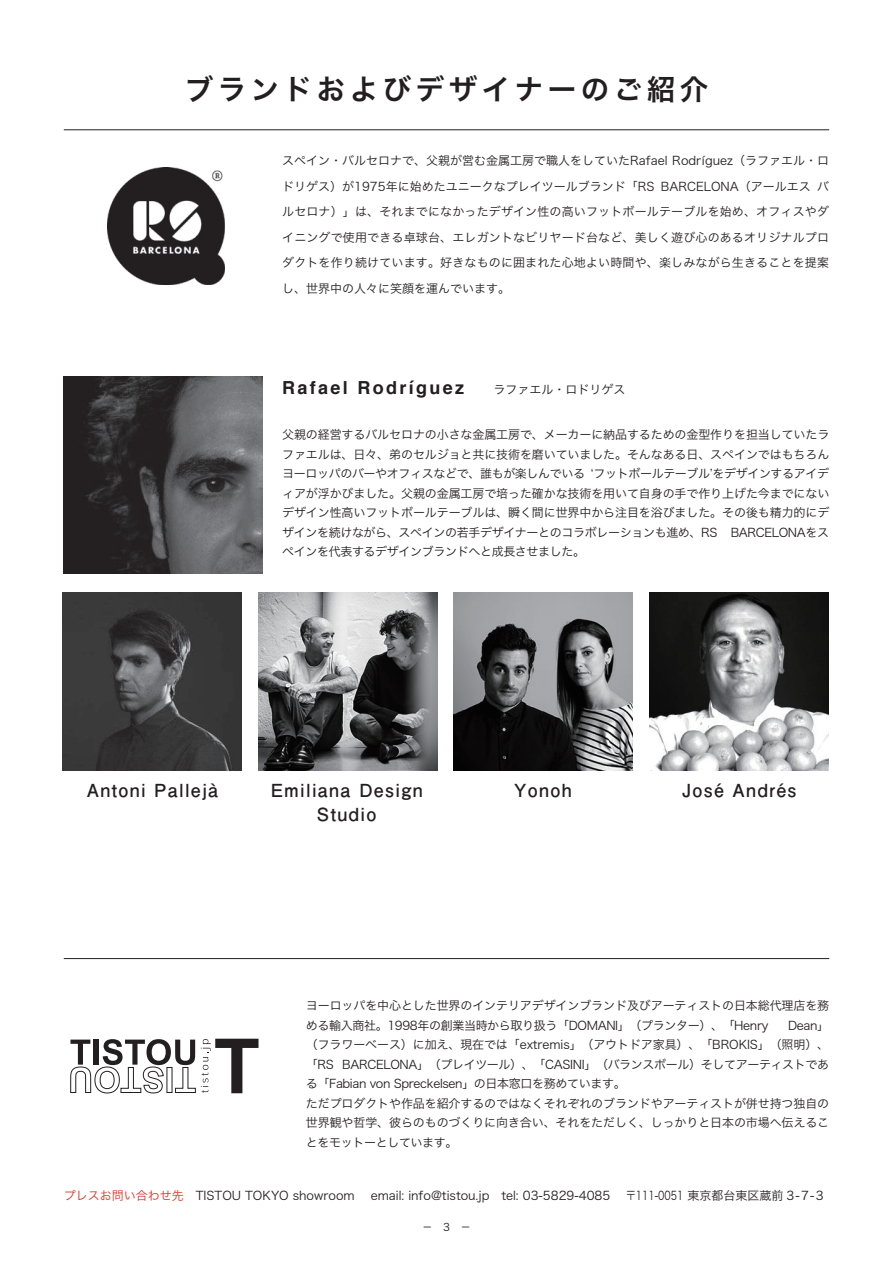
<style>
.page{position:relative;width:893px;height:1263px;background:#fff}
.page>*{position:absolute;margin:0;border:0;box-sizing:border-box;transform-origin:0 0}
.t1{font:28.5px "Hira Kaku Pro W6";letter-spacing:.16em;color:#231f20}
.t2{font:700 18px/24px "Futo Go B101 Pr 6 N";letter-spacing:.07em;color:#231f20;text-align:center}
.t3{font:700 18px "Helvetica";letter-spacing:.13em;color:#231f20}
.t4{font:12px/19.5px "Hira Kaku Pro W3";letter-spacing:-.01em;color:#231f20;text-align:justify}
.t5{font:12px "Hira Kaku Pro W3";letter-spacing:-.01em;color:#231f20;scale:.8 1}
.t6{font:10.5px "Hira Kaku Pro W3";color:#231f20}
.s1{font-family:"Koz Go Pr 6 N";font-weight:400}
.s2{font-family:"Hira Kaku Pro W3";font-weight:400;font-size:12px}
.s3{color:#db3528}
</style>
<div class="page">
<img style="left:64px;top:377px;width:198px;height:197px">
<hr style="left:64px;top:129px;width:765px;height:1px;background:#231f20">
<hr style="left:64px;top:958px;width:765px;height:1px;background:#231f20">
<svg style="left:70px;top:1039px;width:188px;height:55px"></svg>
<img style="left:63px;top:593px;width:179px;height:178px">
<img style="left:649px;top:593px;width:179px;height:178px">
<img style="left:454px;top:593px;width:179px;height:178px">
<img style="left:258px;top:593px;width:179px;height:178px">
<img style="left:107px;top:168px;width:117px;height:117px">
<h1 class="t1" style="left:185px;top:63px;width:525px">ブランドおよびデザイナーのご紹介</h1>
<p class="t4" style="left:282px;top:147px;width:548px;line-height:25.5px">スペイン・バルセロナで、父親が営む金属工房で職人をしていたRafael Rodríguez（ラファエル・ロドリゲス）が1975年に始めたユニークなプレイツールブランド「RS BARCELONA（アールエス バルセロナ）」は、それまでになかったデザイン性の高いフットボールテーブルを始め、オフィスやダイニングで使用できる卓球台、エレガントなビリヤード台など、美しく遊び心のあるオリジナルプロダクトを作り続けています。好きなものに囲まれた心地よい時間や、楽しみながら生きることを提案し、世界中の人々に笑顔を運んでいます。</p>
<h2 class="t3" style="left:282px;top:373px;width:345px">Rafael Rodríguez <span class="s1">　</span><span class="s2">ラファエル・ロドリゲス</span></h2>
<p class="t4" style="left:282px;top:424px;width:549px">父親の経営するバルセロナの小さな金属工房で、メーカーに納品するための金型作りを担当していたラファエルは、日々、弟のセルジョと共に技術を磨いていました。そんなある日、スペインではもちろんヨーロッパのバーやオフィスなどで、誰もが楽しんでいる ʻフットボールテーブルʼをデザインするアイディアが浮かびました。父親の金属工房で培った確かな技術を用いて自身の手で作り上げた今までにないデザイン性高いフットボールテーブルは、瞬く間に世界中から注目を浴びました。その後も精力的にデザインを続けながら、スペインの若手デザイナーとのコラボレーションも進め、RS BARCELONAをスペインを代表するデザインブランドへと成長させました。</p>
<h2 class="t2" style="left:87px;top:777px;width:133px">Antoni Pallejà</h2>
<h2 class="t2" style="left:271px;top:777px;width:153px">Emiliana Design<br>Studio</h2>
<h2 class="t2" style="left:514px;top:777px;width:59px">Yonoh</h2>
<h2 class="t2" style="left:682px;top:777px;width:116px">José Andrés</h2>
<p class="t4" style="left:306px;top:995px;width:525px">ヨーロッパを中心とした世界のインテリアデザインブランド及びアーティストの日本総代理店を務める輸入商社。1998年の創業当時から取り扱う「DOMANI」（プランター）、「Henry</p>
<p class="t4" style="left:306px;top:1014px;width:525px;text-align:left;text-indent:482px">Dean」（フラワーベース）に加え、現在では「extremis」（アウトドア家具）、「BROKIS」（照明）、「RS BARCELONA」（プレイツール）、「CASINI」（バランスボール）そしてアーティストである「Fabian von Spreckelsen」の日本窓口を務めています。<br>ただプロダクトや作品を紹介するのではなくそれぞれのブランドやアーティストが併せ持つ独自の世界観や哲学、彼らのものづくりに向き合い、それをただしく、しっかりと日本の市場へ伝えることをモットーとしています。</p>
<p class="t4" style="left:64px;top:1185px;width:292px"><span class="s3">プレスお問い合わせ先</span> TISTOU TOKYO showroom</p>
<p class="t4" style="left:371px;top:1185px;width:241px">email: info@tistou.jp tel: 03-5829-4085</p>
<p class="t5" style="left:626px;top:1185px;width:248px">〒111-0051 東京都台東区蔵前 3-7-3</p>
<p class="t6" style="left:422px;top:1218px;width:50px">－　3　－</p>
</div>
